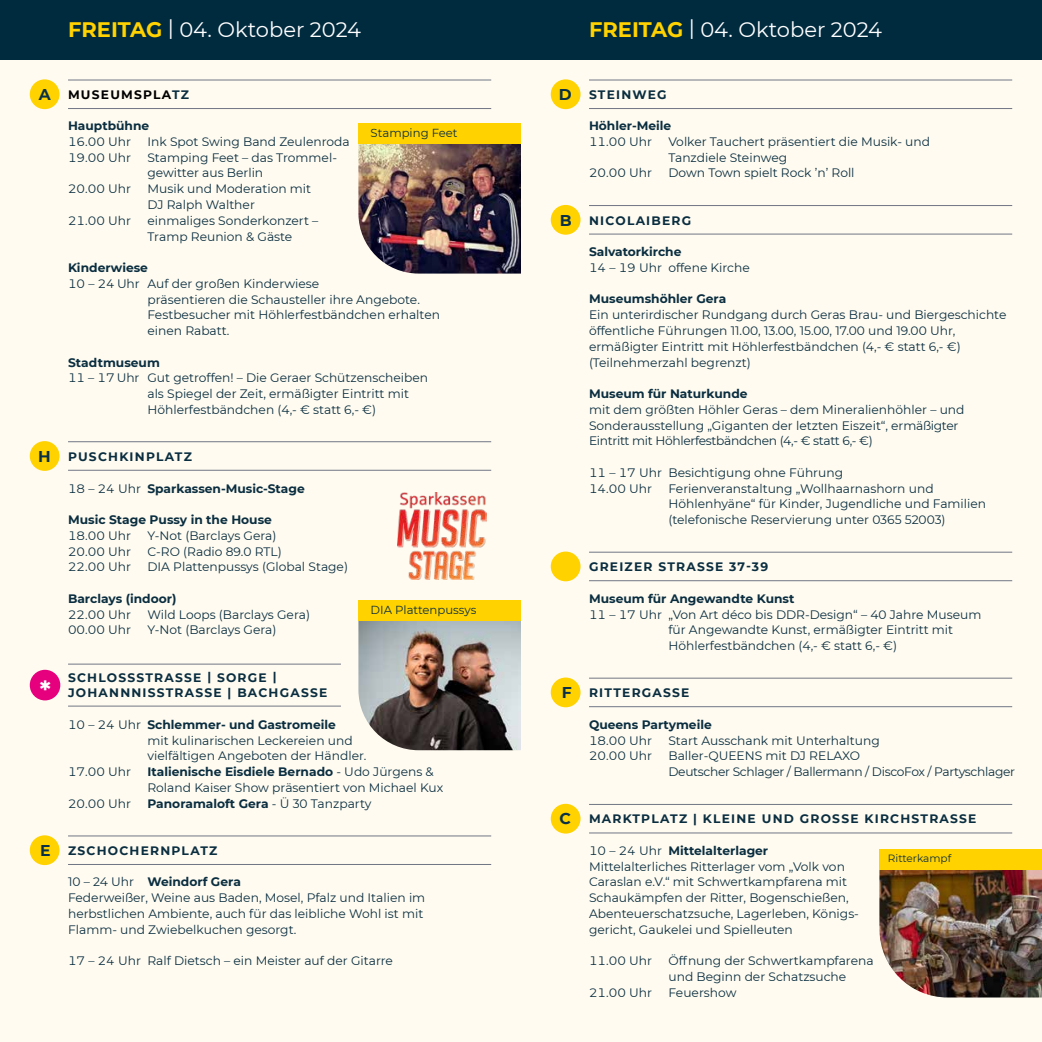
<style>
.page{position:relative;width:1042px;height:1042px;background:#fffbf0}
.page>*{position:absolute;margin:0;border:0;box-sizing:border-box;transform-origin:0 0}
.t1{font:700 25.38px "Montserrat";color:#fff}
.t2{font:21px "Montserrat";color:#fff}
.t3{font:700 15.58px "Montserrat";color:#093047}
.t4{font:12.25px/15.8px "Montserrat";color:#0a2e40}
.t5{font:700 12.25px "Montserrat";color:#0a2e40}
.t6{font:700 12.25px/15.8px "Montserrat";letter-spacing:.1em;color:#0a2e40}
.t7{font:12.25px/15.8px "Montserrat";letter-spacing:-.025em;color:#0a2e40}
.t8{font:700 12.25px "Montserrat";letter-spacing:.1em;color:#000}
.t9{font:11.72px "Montserrat";color:#0a2e40}
.t10{font:10.5px "Montserrat";color:#0a2e40}
.s1{font-weight:700;color:#ffd200}
.s2{color:#0a2e40}
.s3{font-weight:400}
.s4{font-weight:700}
</style>
<div class="page">
<div style="left:0;top:0;width:1042px;height:60px;background:#002b3f"></div>
<div style="left:30px;top:441px;width:30px;height:30px;background:#ffd200;border-radius:50%"></div>
<hr style="left:68px;top:441px;width:423px;height:1px;background:#717685">
<hr style="left:68px;top:470px;width:423px;height:1px;background:#717685">
<img style="left:397px;top:492px;width:90px;height:88px">
<img style="left:879px;top:869px;width:163px;height:128px">
<div style="left:879px;top:848px;width:163px;height:21px;background:#ffd200"></div>
<hr style="left:68px;top:664px;width:273px;height:1px;background:#717685">
<hr style="left:68px;top:706px;width:273px;height:1px;background:#717685">
<div style="left:30px;top:670px;width:30px;height:30px;background:#e6007e;border-radius:50%"></div>
<hr style="left:68px;top:835px;width:423px;height:1px;background:#717685">
<hr style="left:68px;top:864px;width:423px;height:1px;background:#717685">
<div style="left:30px;top:835px;width:30px;height:30px;background:#ffd200;border-radius:50%"></div>
<hr style="left:589px;top:205px;width:423px;height:1px;background:#717685">
<hr style="left:589px;top:234px;width:423px;height:1px;background:#717685">
<hr style="left:589px;top:80px;width:423px;height:1px;background:#717685">
<hr style="left:589px;top:108px;width:423px;height:1px;background:#717685">
<hr style="left:589px;top:678px;width:423px;height:1px;background:#717685">
<hr style="left:589px;top:706px;width:423px;height:1px;background:#717685">
<hr style="left:589px;top:552px;width:423px;height:1px;background:#717685">
<hr style="left:589px;top:580px;width:423px;height:1px;background:#717685">
<hr style="left:589px;top:804px;width:423px;height:1px;background:#717685">
<hr style="left:589px;top:832px;width:423px;height:1px;background:#717685">
<div style="left:551px;top:205px;width:29px;height:30px;background:#ffd200;border-radius:50%"></div>
<div style="left:551px;top:79px;width:29px;height:30px;background:#ffd200;border-radius:50%"></div>
<div style="left:551px;top:677px;width:29px;height:30px;background:#ffd200;border-radius:50%"></div>
<div style="left:551px;top:551px;width:29px;height:30px;background:#ffd200;border-radius:50%"></div>
<img style="left:358px;top:620px;width:163px;height:130px">
<div style="left:358px;top:599px;width:163px;height:21px;background:#ffd200"></div>
<div style="left:551px;top:804px;width:29px;height:29px;background:#ffd200;border-radius:50%"></div>
<hr style="left:68px;top:80px;width:423px;height:1px;background:#717685">
<hr style="left:68px;top:108px;width:423px;height:1px;background:#717685">
<div style="left:30px;top:79px;width:30px;height:30px;background:#ffd200;border-radius:50%"></div>
<img style="left:358px;top:144px;width:163px;height:130px">
<div style="left:358px;top:123px;width:163px;height:21px;background:#ffd200"></div>
<h2 class="t2" style="left:68px;top:15px;width:294px"><span class="s1">FREITAG</span> | 04. Oktober 2024</h2>
<h2 class="t2" style="left:589px;top:15px;width:294px"><span class="s1">FREITAG</span> | 04. Oktober 2024</h2>
<p class="t3" style="left:39px;top:83px;width:13px">A</p>
<p class="t3" style="left:38px;top:445px;width:14px">H</p>
<h1 class="t1" style="left:40px;top:671px;width:13px">*</h1>
<p class="t3" style="left:40px;top:839px;width:12px">E</p>
<p class="t8" style="left:68px;top:85px;width:123px">MUSEUMSPLA<span class="s2">TZ</span></p>
<p class="t5" style="left:68px;top:117px;width:83px">Hauptbühne</p>
<p class="t4" style="left:68px;top:133px;width:65px">16.00 Uhr</p>
<p class="t4" style="left:147px;top:133px;width:204px">Ink Spot Swing Band Zeulenroda</p>
<p class="t4" style="left:68px;top:149px;width:65px">19.00 Uhr</p>
<p class="t4" style="left:147px;top:149px;width:191px">Stamping Feet – das Trommel&shy;gewitter aus Berlin</p>
<p class="t4" style="left:68px;top:181px;width:65px">20.00 Uhr</p>
<p class="t4" style="left:147px;top:181px;width:165px">Musik und Moderation mit<br>DJ Ralph Walther</p>
<p class="t4" style="left:68px;top:212px;width:65px">21.00 Uhr</p>
<p class="t4" style="left:147px;top:212px;width:172px">einmaliges Sonderkonzert –<br>Tramp Reunion &amp; Gäste</p>
<p class="t5" style="left:68px;top:259px;width:81px">Kinderwiese</p>
<p class="t4" style="left:147px;top:275px;width:294px;text-indent:-79px">10 – 24 Uhr Auf der großen Kinderwiese<br>präsentieren die Schausteller ihre Angebote.<br>Festbesucher mit Höhlerfestbändchen erhalten einen Rabatt.</p>
<p class="t5" style="left:68px;top:353px;width:93px">Stadtmuseum</p>
<p class="t4" style="left:147px;top:370px;width:282px;text-indent:-79px">11 – 17 Uhr Gut getroffen! – Die Geraer Schützenscheiben als Spiegel der Zeit, ermäßigter Eintritt mit<br>Höhlerfestbändchen (4,- € statt 6,- €)</p>
<p class="t6" style="left:68px;top:448px;width:125px">PUSCHKINPLATZ</p>
<p class="t5" style="left:68px;top:479px;width:238px"><span class="s3">18 – 24 Uhr</span> Sparkassen-Music-Stage</p>
<p class="t5" style="left:68px;top:511px;width:205px">Music Stage Pussy in the House</p>
<p class="t4" style="left:68px;top:527px;width:65px">18.00 Uhr</p>
<p class="t4" style="left:147px;top:527px;width:131px">Y-Not (Barclays Gera)</p>
<p class="t4" style="left:68px;top:543px;width:65px">20.00 Uhr</p>
<p class="t4" style="left:147px;top:543px;width:136px">C-RO (Radio 89.0 RTL)</p>
<p class="t4" style="left:68px;top:559px;width:65px">22.00 Uhr</p>
<p class="t4" style="left:147px;top:559px;width:202px">DIA Plattenpussys (Global Stage)</p>
<p class="t5" style="left:68px;top:590px;width:110px">Barclays (indoor)</p>
<p class="t4" style="left:68px;top:606px;width:65px">22.00 Uhr</p>
<p class="t4" style="left:147px;top:606px;width:164px">Wild Loops (Barclays Gera)</p>
<p class="t4" style="left:68px;top:622px;width:65px">00.00 Uhr</p>
<p class="t4" style="left:147px;top:622px;width:131px">Y-Not (Barclays Gera)</p>
<p class="t6" style="left:68px;top:669px;width:261px">SCHLOSSSTRASSE | SORGE |<br>JOHANNNISSTRASSE | BACHGASSE</p>
<p class="t5" style="left:68px;top:716px;width:269px"><span class="s3">10 – 24 Uhr</span> Schlemmer- und Gastromeile</p>
<p class="t4" style="left:147px;top:732px;width:207px">mit kulinarischen Leckereien und</p>
<p class="t4" style="left:147px;top:748px;width:221px">vielfältigen Angeboten der Händler.</p>
<p class="t4" style="left:68px;top:763px;width:65px">17.00 Uhr</p>
<p class="t4" style="left:147px;top:763px;width:297px"><span class="s4">Italienische Eisdiele Bernado</span> - Udo Jürgens &amp;<br>Roland Kaiser Show präsentiert von Michael Kux</p>
<p class="t4" style="left:68px;top:795px;width:65px">20.00 Uhr</p>
<p class="t5" style="left:147px;top:794px;width:226px">Panoramaloft Gera <span class="s3">- Ü 30 Tanzparty</span></p>
<p class="t6" style="left:68px;top:842px;width:151px">ZSCHOCHERNPLATZ</p>
<p class="t4" style="left:68px;top:874px;width:359px">10 – 24 Uhr <span class="s4">Weindorf Gera<br></span>Federweißer, Weine aus Baden, Mosel, Pfalz und Italien im herbstlichen Ambiente, auch für das leibliche Wohl ist mit Flamm- und Zwiebelkuchen gesorgt.</p>
<p class="t4" style="left:68px;top:952px;width:326px">17 – 24 Uhr Ralf Dietsch – ein Meister auf der Gitarre</p>
<p class="t9" style="left:371px;top:125px;width:88px">Stamping Feet</p>
<p class="t9" style="left:371px;top:601px;width:107px">DIA Plattenpussys</p>
<p class="t3" style="left:559px;top:83px;width:14px">D</p>
<p class="t3" style="left:560px;top:209px;width:13px">B</p>
<p class="t3" style="left:562px;top:681px;width:11px">F</p>
<p class="t3" style="left:559px;top:807px;width:13px">C</p>
<p class="t6" style="left:589px;top:86px;width:79px">STEINWEG</p>
<p class="t5" style="left:589px;top:117px;width:84px">Höhler-Meile</p>
<p class="t4" style="left:589px;top:133px;width:65px">11.00 Uhr</p>
<p class="t4" style="left:668px;top:133px;width:263px">Volker Tauchert präsentiert die Musik- und<br>Tanzdiele Steinweg</p>
<p class="t4" style="left:589px;top:165px;width:65px">20.00 Uhr</p>
<p class="t4" style="left:668px;top:165px;width:188px">Down Town spielt Rock ’n’ Roll</p>
<p class="t6" style="left:589px;top:212px;width:104px">NICOLAIBERG</p>
<p class="t5" style="left:589px;top:243px;width:94px">Salvatorkirche</p>
<p class="t4" style="left:589px;top:259px;width:162px">14 – 19 Uhr offene Kirche</p>
<p class="t5" style="left:589px;top:290px;width:139px">Museumshöhler Gera</p>
<p class="t4" style="left:589px;top:307px;width:419px">Ein unterirdischer Rundgang durch Geras Brau- und Biergeschichte öffentliche Führungen 11.00, 13.00, 15.00, 17.00 und 19.00 Uhr, ermäßigter Eintritt mit Höhlerfestbändchen (4,- € statt 6,- €) (Teilnehmerzahl begrenzt)</p>
<p class="t5" style="left:589px;top:385px;width:160px">Museum für Naturkunde</p>
<p class="t4" style="left:589px;top:401px;width:377px">mit dem größten Höhler Geras – dem Mineralienhöhler – und<br>Sonderausstellung „Giganten der letzten Eiszeit“, ermäßigter<br>Eintritt mit Höhlerfestbändchen (4,- € statt 6,- €)</p>
<p class="t4" style="left:589px;top:464px;width:256px">11 – 17 Uhr Besichtigung ohne Führung<br>14.00 Uhr</p>
<p class="t4" style="left:668px;top:480px;width:319px">Ferienveranstaltung „Wollhaarnashorn und<br>Höhlenhyäne“ für Kinder, Jugendliche und Familien (telefonische Reservierung unter 0365 52003)</p>
<p class="t6" style="left:589px;top:558px;width:181px">GREIZER STRASSE 37-39</p>
<p class="t5" style="left:589px;top:590px;width:207px">Museum für Angewandte Kunst</p>
<p class="t4" style="left:668px;top:606px;width:314px;text-indent:-79px">11 – 17 Uhr „Von Art déco bis DDR-Design“ – 40 Jahre Museum für Angewandte Kunst, ermäßigter Eintritt mit<br>Höhlerfestbändchen (4,- € statt 6,- €)</p>
<p class="t6" style="left:589px;top:684px;width:102px">RITTERGASSE</p>
<p class="t5" style="left:589px;top:716px;width:124px">Queens Partymeile</p>
<p class="t4" style="left:589px;top:732px;width:65px">18.00 Uhr</p>
<p class="t4" style="left:668px;top:732px;width:213px">Start Ausschank mit Unterhaltung</p>
<p class="t4" style="left:589px;top:748px;width:65px">20.00 Uhr</p>
<p class="t7" style="left:668px;top:748px;width:348px">Baller-QUEENS mit DJ RELAXO<br>Deutscher Schlager / Ballermann / DiscoFox / Partyschlager</p>
<p class="t6" style="left:589px;top:810px;width:389px">MARKTPLATZ | KLEINE UND GROSSE KIRCHSTRASSE</p>
<p class="t4" style="left:589px;top:842px;width:271px">10 – 24 Uhr <span class="s4">Mittelalterlager </span>Mittelalterliches Ritterlager vom „Volk von Caraslan e.V.“ mit Schwertkampfarena mit Schaukämpfen der Ritter, Bogenschießen, Abenteuerschatzsuche, Lagerleben, Königs&shy;gericht, Gaukelei und Spielleuten</p>
<p class="t4" style="left:589px;top:952px;width:65px">11.00 Uhr</p>
<p class="t4" style="left:668px;top:952px;width:207px">Öffnung der Schwertkampfarena und Beginn der Schatzsuche</p>
<p class="t4" style="left:589px;top:984px;width:65px">21.00 Uhr</p>
<p class="t4" style="left:668px;top:984px;width:70px">Feuershow</p>
<p class="t10" style="left:888px;top:851px;width:65px">Ritterkampf</p>
</div>
